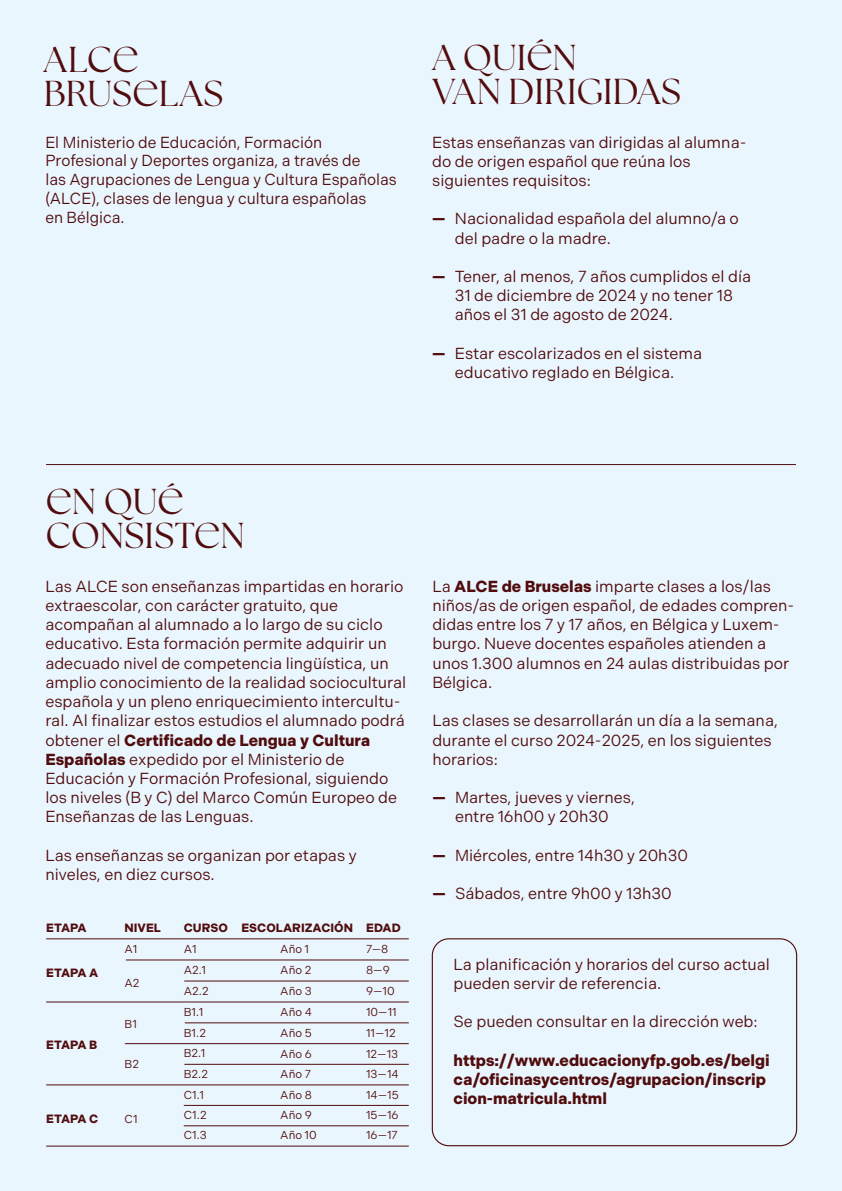
<style>
.page{position:relative;width:842px;height:1191px;background:#eaf6fe}
.page>*{position:absolute;margin:0;border:0;box-sizing:border-box;transform-origin:0 0}
.t1{font:36px/34px "The Seasons";color:#510c0d}
.t2{font:16px/19.2px "Indivisible";color:#510c0d}
.t3{font:700 16px/19.2px "Indivisible";color:#510c0d}
.t4{font:700 12px "Indivisible";color:#510c0d}
.t5{font:11.6px "Indivisible";color:#510c0d}
.s1{font-weight:700}
</style>
<div class="page">
<hr style="left:46px;top:464px;width:750px;height:1px;background:#510c0d">
<div style="left:432px;top:938px;width:365px;height:208px;border:1px solid #510c0d;border-radius:17px"></div>
<hr style="left:46px;top:1145px;width:363px;height:1px;background:#510c0d">
<hr style="left:46px;top:938px;width:363px;height:1px;background:#510c0d">
<hr style="left:184px;top:980px;width:225px;height:1px;background:#510c0d">
<hr style="left:126px;top:959px;width:283px;height:1px;background:#510c0d">
<hr style="left:46px;top:1001px;width:363px;height:1px;background:#510c0d">
<hr style="left:185px;top:1022px;width:224px;height:1px;background:#510c0d">
<hr style="left:125px;top:1043px;width:284px;height:1px;background:#510c0d">
<hr style="left:184px;top:1064px;width:225px;height:1px;background:#510c0d">
<hr style="left:46px;top:1084px;width:363px;height:1px;background:#510c0d">
<hr style="left:184px;top:1105px;width:225px;height:1px;background:#510c0d">
<hr style="left:184px;top:1125px;width:225px;height:1px;background:#510c0d">
<h1 class="t1" style="left:44px;top:42px;width:181px">ALCE<br>BRUSELAS</h1>
<p class="t2" style="left:45px;top:133px;width:353px">El Ministerio de Educación, Formación Profesional y Deportes organiza, a través de<br>las Agrupaciones de Lengua y Cultura Españolas (ALCE), clases de lengua y cultura españolas<br>en Bélgica.</p>
<h1 class="t1" style="left:432px;top:41px;width:250px">A QUIÉN<br>VAN DIRIGIDAS</h1>
<p class="t2" style="left:432px;top:132px;width:316px">Estas enseñanzas van dirigidas al alumna&shy;do de origen español que reúna los siguientes requisitos:</p>
<p class="t2" style="left:455px;top:209px;width:286px;text-indent:-23px"><span class="s1">—</span> Nacionalidad española del alumno/a o del padre o la madre.</p>
<p class="t2" style="left:455px;top:267px;width:298px;text-indent:-23px"><span class="s1">—</span> Tener, al menos, 7 años cumplidos el día<br>31 de diciembre de 2024 y no tener 18 años el 31 de agosto de 2024.</p>
<p class="t2" style="left:432px;top:344px;width:271px;text-align:center"><span class="s1">—</span> Estar escolarizados en el sistema educativo reglado en Bélgica.</p>
<h1 class="t1" style="left:45px;top:484px;width:201px">EN QUÉ<br>CONSISTEN</h1>
<p class="t2" style="left:45px;top:577px;width:362px">Las ALCE son enseñanzas impartidas en horario extraescolar, con carácter gratuito, que acompañan al alumnado a lo largo de su ciclo educativo. Esta formación permite adquirir un adecuado nivel de competencia lingüística, un amplio conocimiento de la realidad sociocultural española y un pleno enriquecimiento intercultu&shy;ral. Al finalizar estos estudios el alumnado podrá obtener el <span class="s1">Certificado de Lengua y Cultura Españolas</span> expedido por el Ministerio de Educación y Formación Profesional, siguiendo los niveles (B y C) del Marco Común Europeo de Enseñanzas de las Lenguas.</p>
<p class="t2" style="left:45px;top:845px;width:313px">Las enseñanzas se organizan por etapas y niveles, en diez cursos.</p>
<p class="t4" style="left:46px;top:920px;width:42px">ETAPA</p>
<p class="t4" style="left:125px;top:920px;width:38px">NIVEL</p>
<p class="t4" style="left:184px;top:920px;width:218px">CURSO ESCOLARIZACIÓN EDAD</p>
<p class="t4" style="left:46px;top:965px;width:54px">ETAPA A</p>
<p class="t5" style="left:125px;top:941px;width:14px">A1</p>
<p class="t5" style="left:184px;top:941px;width:14px">A1</p>
<p class="t5" style="left:280px;top:942px;width:30px">Año 1</p>
<p class="t5" style="left:366px;top:942px;width:24px">7—8</p>
<p class="t5" style="left:184px;top:963px;width:24px">A2.1</p>
<p class="t5" style="left:280px;top:963px;width:32px">Año 2</p>
<p class="t5" style="left:366px;top:963px;width:25px">8—9</p>
<p class="t5" style="left:184px;top:984px;width:26px">A2.2</p>
<p class="t5" style="left:280px;top:984px;width:33px">Año 3</p>
<p class="t5" style="left:366px;top:984px;width:30px">9—10</p>
<p class="t5" style="left:184px;top:1005px;width:21px">B1.1</p>
<p class="t5" style="left:280px;top:1005px;width:33px">Año 4</p>
<p class="t5" style="left:366px;top:1005px;width:32px">10—11</p>
<p class="t5" style="left:184px;top:1025px;width:24px">B1.2</p>
<p class="t5" style="left:280px;top:1026px;width:33px">Año 5</p>
<p class="t5" style="left:366px;top:1026px;width:31px">11—12</p>
<p class="t5" style="left:184px;top:1046px;width:23px">B2.1</p>
<p class="t5" style="left:280px;top:1047px;width:33px">Año 6</p>
<p class="t5" style="left:366px;top:1047px;width:33px">12—13</p>
<p class="t5" style="left:184px;top:1067px;width:26px">B2.2</p>
<p class="t5" style="left:280px;top:1067px;width:32px">Año 7</p>
<p class="t5" style="left:366px;top:1067px;width:34px">13—14</p>
<p class="t5" style="left:184px;top:1087px;width:22px">C1.1</p>
<p class="t5" style="left:280px;top:1088px;width:33px">Año 8</p>
<p class="t5" style="left:366px;top:1088px;width:34px">14—15</p>
<p class="t5" style="left:184px;top:1108px;width:24px">C1.2</p>
<p class="t5" style="left:280px;top:1108px;width:33px">Año 9</p>
<p class="t5" style="left:366px;top:1108px;width:34px">15—16</p>
<p class="t5" style="left:184px;top:1128px;width:24px">C1.3</p>
<p class="t5" style="left:280px;top:1128px;width:38px">Año 10</p>
<p class="t5" style="left:366px;top:1128px;width:33px">16—17</p>
<p class="t5" style="left:125px;top:976px;width:16px">A2</p>
<p class="t5" style="left:125px;top:1017px;width:14px">B1</p>
<p class="t5" style="left:125px;top:1057px;width:16px">B2</p>
<p class="t4" style="left:46px;top:1037px;width:52px">ETAPA B</p>
<p class="t5" style="left:125px;top:1112px;width:14px">C1</p>
<p class="t4" style="left:46px;top:1111px;width:54px">ETAPA C</p>
<p class="t2" style="left:432px;top:577px;width:364px">La <span class="s1">ALCE de Bruselas</span> imparte clases a los/las niños/as de origen español, de edades compren&shy;didas entre los 7 y 17 años, en Bélgica y Luxem&shy;burgo. Nueve docentes españoles atienden a unos 1.300 alumnos en 24 aulas distribuidas por Bélgica.</p>
<p class="t2" style="left:432px;top:711px;width:347px">Las clases se desarrollarán un día a la semana, durante el curso 2024-2025, en los siguientes horarios:</p>
<p class="t2" style="left:432px;top:788px;width:204px;text-align:center"><span class="s1">—</span> Martes, jueves y viernes, entre 16h00 y 20h30</p>
<p class="t2" style="left:432px;top:845px;width:257px"><span class="s1">—</span> Miércoles, entre 14h30 y 20h30</p>
<p class="t2" style="left:432px;top:884px;width:241px"><span class="s1">—</span> Sábados, entre 9h00 y 13h30</p>
<p class="t2" style="left:453px;top:954px;width:318px">La planificación y horarios del curso actual pueden servir de referencia.</p>
<p class="t2" style="left:453px;top:1012px;width:306px">Se pueden consultar en la dirección web:</p>
<p class="t3" style="left:453px;top:1050px;width:318px">https://www.educacionyfp.gob.es/belgi ca/oficinasycentros/agrupacion/inscrip cion-matricula.html</p>
</div>
